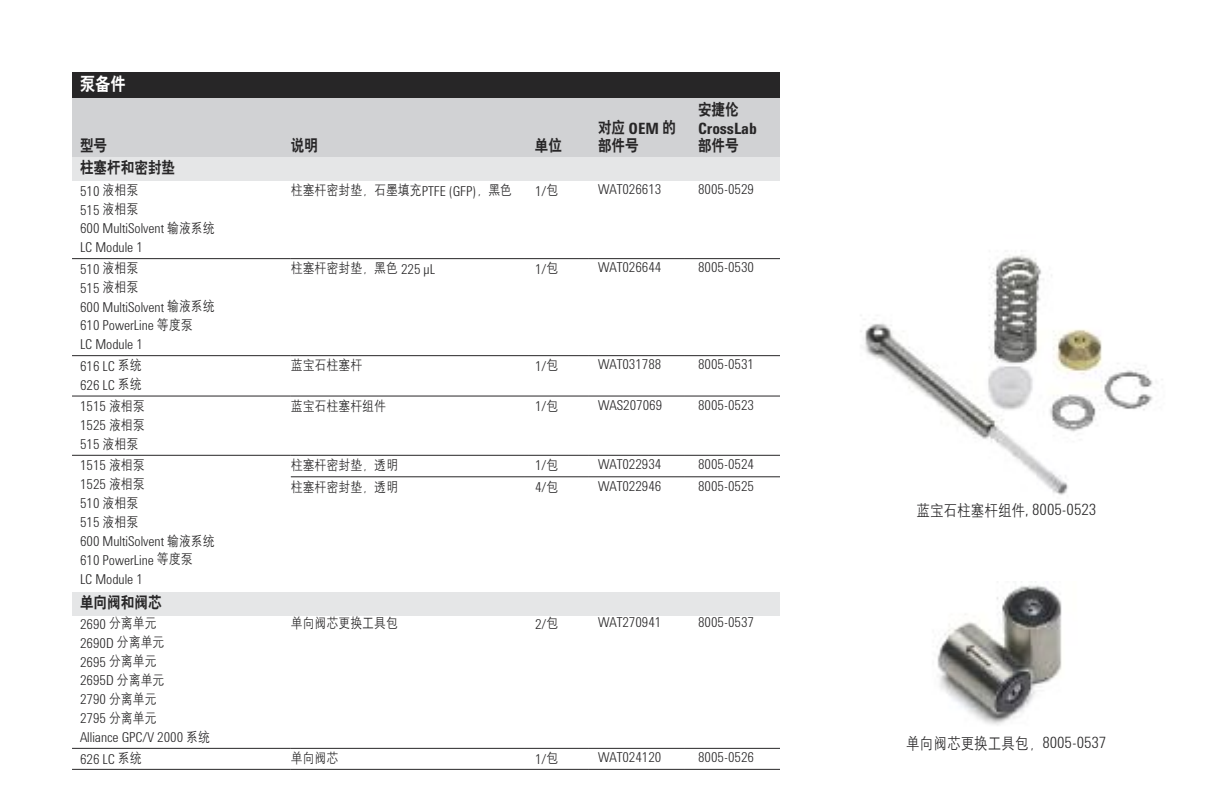
<style>
.page{position:relative;width:1224px;height:792px;background:#fff}
.page>*{position:absolute;margin:0;border:0;box-sizing:border-box;transform-origin:0 0}
.t1{font:18px "H Yb 2 gj";color:#fff;scale:.85 1}
.t2{font:16px/18px "H Yb 2 gj";color:#272627;scale:.85 1}
.t3{font:16px "H Yg 2 gj";color:#272627;scale:.85 1}
.t4{font:300 16px "Agilent Cond";color:#272627}
.t5{font:700 16px "Agilent Cond";letter-spacing:-.005em;color:#272627}
.t6{font:300 14px/18.8px "Agilent Cond";color:#272627}
.t7{font:14px "H Yg 2 gj";color:#272627;scale:.85 1}
.s1{font-family:"Agilent Cond";font-weight:700}
.s2{font-family:"H Yg 2 gj";font-weight:400}
.s3{font-family:"Agilent Cond";font-weight:300}
</style>
<div class="page">
<img style="left:860px;top:250px;width:297px;height:245px">
<img style="left:937px;top:582px;width:125px;height:144px">
<div style="left:72px;top:72px;width:708px;height:26px;background:#272627"></div>
<div style="left:72px;top:98px;width:219px;height:59px;background:#d1d2d4"></div>
<div style="left:291px;top:98px;width:234px;height:59px;background:#d1d2d4"></div>
<div style="left:525px;top:98px;width:63px;height:59px;background:#d1d2d4"></div>
<div style="left:588px;top:98px;width:96px;height:59px;background:#d1d2d4"></div>
<div style="left:684px;top:98px;width:96px;height:59px;background:#d1d2d4"></div>
<div style="left:72px;top:157px;width:708px;height:23px;background:#e5e6e7"></div>
<div style="left:72px;top:592px;width:708px;height:24px;background:#e5e6e7"></div>
<hr style="left:72px;top:258px;width:219px;height:1px;background:#272627">
<hr style="left:291px;top:258px;width:234px;height:1px;background:#272627">
<hr style="left:525px;top:258px;width:63px;height:1px;background:#272627">
<hr style="left:588px;top:258px;width:96px;height:1px;background:#272627">
<hr style="left:684px;top:258px;width:96px;height:1px;background:#272627">
<hr style="left:72px;top:355px;width:219px;height:1px;background:#272627">
<hr style="left:291px;top:355px;width:234px;height:1px;background:#272627">
<hr style="left:525px;top:355px;width:63px;height:1px;background:#272627">
<hr style="left:588px;top:355px;width:96px;height:1px;background:#272627">
<hr style="left:684px;top:355px;width:96px;height:1px;background:#272627">
<hr style="left:72px;top:396px;width:219px;height:1px;background:#272627">
<hr style="left:291px;top:396px;width:234px;height:1px;background:#272627">
<hr style="left:525px;top:396px;width:63px;height:1px;background:#272627">
<hr style="left:588px;top:396px;width:96px;height:1px;background:#272627">
<hr style="left:684px;top:396px;width:96px;height:1px;background:#272627">
<hr style="left:72px;top:455px;width:219px;height:1px;background:#272627">
<hr style="left:291px;top:455px;width:234px;height:1px;background:#272627">
<hr style="left:525px;top:455px;width:63px;height:1px;background:#272627">
<hr style="left:588px;top:455px;width:96px;height:1px;background:#272627">
<hr style="left:684px;top:455px;width:96px;height:1px;background:#272627">
<hr style="left:291px;top:476px;width:234px;height:1px;background:#272627">
<hr style="left:525px;top:476px;width:63px;height:1px;background:#272627">
<hr style="left:588px;top:476px;width:96px;height:1px;background:#272627">
<hr style="left:684px;top:476px;width:96px;height:1px;background:#272627">
<hr style="left:72px;top:748px;width:219px;height:1px;background:#272627">
<hr style="left:291px;top:748px;width:234px;height:1px;background:#272627">
<hr style="left:525px;top:748px;width:63px;height:1px;background:#272627">
<hr style="left:588px;top:748px;width:96px;height:1px;background:#272627">
<hr style="left:684px;top:748px;width:96px;height:1px;background:#272627">
<hr style="left:72px;top:769px;width:219px;height:1px;background:#272627">
<hr style="left:291px;top:769px;width:234px;height:1px;background:#272627">
<hr style="left:525px;top:769px;width:63px;height:1px;background:#272627">
<hr style="left:588px;top:769px;width:96px;height:1px;background:#272627">
<hr style="left:684px;top:769px;width:96px;height:1px;background:#272627">
<p class="t1" style="left:80px;top:74px;width:55px">泵备件</p>
<p class="t2" style="left:80px;top:136px;width:33px">型号</p>
<p class="t2" style="left:291px;top:136px;width:33px">说明</p>
<p class="t2" style="left:535px;top:136px;width:33px">单位</p>
<p class="t2" style="left:80px;top:158px;width:114px">柱塞杆和密封垫</p>
<p class="t2" style="left:598px;top:118px;width:93px">对应 <span class="s1">OEM</span> 的部件号</p>
<p class="t2" style="left:698px;top:100px;width:49px">安捷伦</p>
<p class="t5" style="left:698px;top:123px;width:60px">CrossLab</p>
<p class="t2" style="left:698px;top:136px;width:49px">部件号</p>
<p class="t6" style="left:80px;top:183px;width:136px">510 <span class="s2">液相泵<br></span>515 <span class="s2">液相泵<br></span>600 MultiSolvent <span class="s2">输液系统<br></span>LC Module 1</p>
<p class="t7" style="left:291px;top:183px;width:262px">柱塞杆密封垫，石墨填充<span class="s3">PTFE (GFP)</span>，黑色</p>
<p class="t6" style="left:535px;top:183px;width:25px">1/<span class="s2">包</span></p>
<p class="t6" style="left:598px;top:181px;width:65px">WAT026613</p>
<p class="t6" style="left:698px;top:181px;width:58px">8005-0529</p>
<p class="t6" style="left:80px;top:261px;width:136px">510 <span class="s2">液相泵<br></span>515 <span class="s2">液相泵<br></span>600 MultiSolvent <span class="s2">输液系统<br></span>610 PowerLine <span class="s2">等度泵<br></span>LC Module 1</p>
<p class="t7" style="left:291px;top:261px;width:171px">柱塞杆密封垫，黑色 <span class="s3">225 µL</span></p>
<p class="t6" style="left:535px;top:261px;width:25px">1/<span class="s2">包</span></p>
<p class="t6" style="left:598px;top:259px;width:65px">WAT026644</p>
<p class="t6" style="left:698px;top:259px;width:58px">8005-0530</p>
<p class="t6" style="left:80px;top:358px;width:63px">616 LC <span class="s2">系统<br></span>626 LC <span class="s2">系统</span></p>
<p class="t7" style="left:291px;top:358px;width:85px">蓝宝石柱塞杆</p>
<p class="t6" style="left:535px;top:358px;width:25px">1/<span class="s2">包</span></p>
<p class="t6" style="left:598px;top:356px;width:65px">WAT031788</p>
<p class="t6" style="left:698px;top:356px;width:58px">8005-0531</p>
<p class="t6" style="left:80px;top:398px;width:66px;text-align:justify">1515 <span class="s2">液相泵</span>1525 <span class="s2">液相泵</span>515 <span class="s2">液相泵</span></p>
<p class="t7" style="left:291px;top:399px;width:113px">蓝宝石柱塞杆组件</p>
<p class="t6" style="left:535px;top:398px;width:25px">1/<span class="s2">包</span></p>
<p class="t6" style="left:598px;top:397px;width:66px">WAS207069</p>
<p class="t6" style="left:698px;top:397px;width:58px">8005-0523</p>
<p class="t6" style="left:80px;top:457px;width:136px">1515 <span class="s2">液相泵<br></span>1525 <span class="s2">液相泵<br></span>510 <span class="s2">液相泵<br></span>515 <span class="s2">液相泵<br></span>600 MultiSolvent <span class="s2">输液系统<br></span>610 PowerLine <span class="s2">等度泵<br></span>LC Module 1</p>
<p class="t7" style="left:291px;top:458px;width:128px">柱塞杆密封垫，透明</p>
<p class="t6" style="left:535px;top:457px;width:25px">1/<span class="s2">包</span></p>
<p class="t6" style="left:598px;top:456px;width:65px">WAT022934</p>
<p class="t6" style="left:698px;top:456px;width:58px">8005-0524</p>
<p class="t7" style="left:291px;top:479px;width:128px">柱塞杆密封垫，透明</p>
<p class="t6" style="left:535px;top:479px;width:25px">4/<span class="s2">包</span></p>
<p class="t6" style="left:598px;top:478px;width:65px">WAT022946</p>
<p class="t6" style="left:698px;top:478px;width:58px">8005-0525</p>
<p class="t2" style="left:80px;top:593px;width:98px">单向阀和阀芯</p>
<p class="t6" style="left:80px;top:616px;width:132px">2690 <span class="s2">分离单元<br></span>2690D <span class="s2">分离单元<br></span>2695 <span class="s2">分离单元<br></span>2695D <span class="s2">分离单元<br></span>2790 <span class="s2">分离单元<br></span>2795 <span class="s2">分离单元<br></span>Alliance GPC/V 2000 <span class="s2">系统</span></p>
<p class="t7" style="left:291px;top:616px;width:128px">单向阀芯更换工具包</p>
<p class="t6" style="left:535px;top:616px;width:25px">2/<span class="s2">包</span></p>
<p class="t6" style="left:598px;top:614px;width:65px">WAT270941</p>
<p class="t6" style="left:698px;top:614px;width:58px">8005-0537</p>
<p class="t6" style="left:80px;top:750px;width:63px">626 LC <span class="s2">系统</span></p>
<p class="t7" style="left:291px;top:751px;width:58px">单向阀芯</p>
<p class="t6" style="left:535px;top:750px;width:25px">1/<span class="s2">包</span></p>
<p class="t6" style="left:598px;top:749px;width:65px">WAT024120</p>
<p class="t6" style="left:698px;top:749px;width:58px">8005-0526</p>
<p class="t4" style="left:916px;top:504px;width:181px"><span class="s2">蓝宝石柱塞杆组件</span>, 8005-0523</p>
<p class="t3" style="left:906px;top:736px;width:237px">单向阀芯更换工具包，<span class="s3">8005-0537</span></p>
</div>
